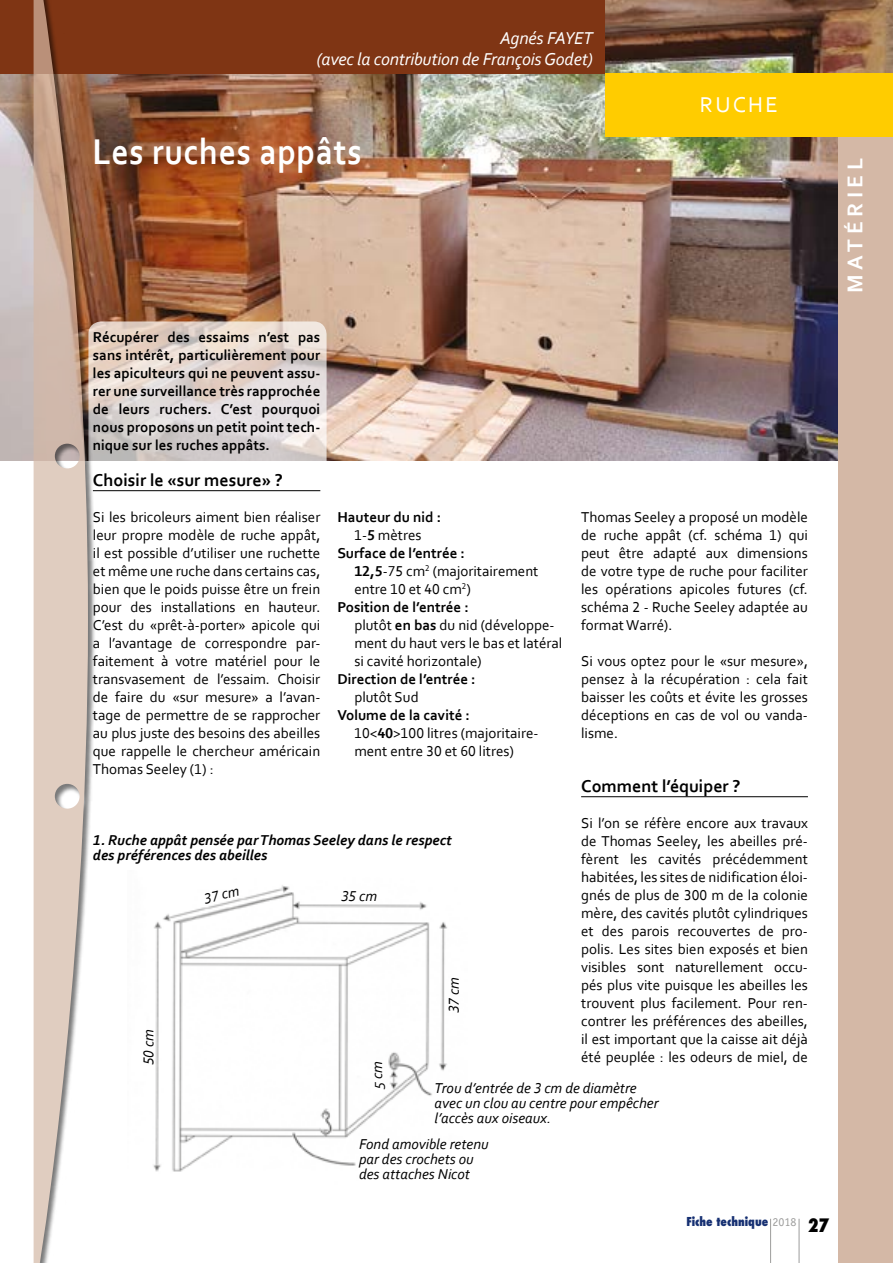
<style>
.page{position:relative;width:893px;height:1263px;background:#fff}
.page>*{position:absolute;margin:0;border:0;box-sizing:border-box;transform-origin:0 0}
.t1{font:700 37.5px "Corbel";letter-spacing:.02em;color:#fff;scale:.9 1}
.t2{font:700 22.5px "Corbel";letter-spacing:.2em;color:#fff}
.t3{font:22.5px "Corbel";letter-spacing:.1em;color:#fff}
.t4{font:italic 18px/21px "Corbel";letter-spacing:-.01em;color:#fff;text-align:right}
.t5{font:700 18px "Corbel";color:#000}
.t6{font:800 condensed 18px "Futura";color:#000}
.t7{font:15px/18px "Corbel";color:#000;text-align:justify}
.t8{font:700 15px/18px "Corbel";color:#000;text-align:justify}
.t9{font:italic 15px/15px "Corbel";color:#000}
.t10{font:italic 700 15px/15px "Corbel";color:#000}
.t11{font:800 condensed 12px "Futura";color:#163072}
.s1{font-weight:700}
.s2{font-family:"Officina Sans";font-weight:400;font-stretch:normal;color:#9d9d9c}
</style>
<div class="page">
<hr style="left:770px;top:1219px;width:1px;height:44px;background:#9d9d9c">
<hr style="left:799px;top:1219px;width:1px;height:44px;background:#9d9d9c">
<img style="left:0;top:0;width:893px;height:460px">
<svg style="left:95px;top:321px;width:232px;height:140px;background:#dfd4d0"></svg>
<div style="left:0;top:0;width:605px;height:73px;background:#7f3514"></div>
<div style="left:839px;top:137px;width:54px;height:1126px;background:#d4b8a6"></div>
<div style="left:34px;top:0;width:61px;height:1263px;background:#000;opacity:.75"></div>
<svg style="left:34px;top:0;width:54px;height:1263px;background:#ceb7a9"></svg>
<img style="left:153px;top:885px;width:294px;height:287px">
<div style="left:606px;top:73px;width:287px;height:64px;background:#fc0"></div>
<hr style="left:93px;top:490px;width:227px;height:1px;background:#000">
<hr style="left:581px;top:796px;width:227px;height:1px;background:#000">
<p class="t4" style="left:317px;top:27px;width:277px">Agnés FAYET<br>(avec la contribution de François Godet)</p>
<h1 class="t1" style="left:93px;top:128px;width:300px">Les ruches appâts</h1>
<h2 class="t3" style="left:700px;top:91px;width:80px">RUCHE</h2>
<h2 class="t2" style="left:841px;top:293px;width:136px;rotate:-90deg">MATÉRIEL</h2>
<p class="t8" style="left:93px;top:328px;width:229px">Récupérer des essaims n’est pas sans intérêt, particulièrement pour les apiculteurs qui ne peuvent assu&shy;rer une surveillance très rapprochée de leurs ruchers. C’est pourquoi nous proposons un petit point tech&shy;nique sur les ruches appâts.</p>
<p class="t5" style="left:93px;top:469px;width:191px">Choisir le «sur mesure» ?</p>
<p class="t7" style="left:93px;top:508px;width:229px">Si les bricoleurs aiment bien réaliser leur propre modèle de ruche appât, il est possible d’utiliser une ruchette et même une ruche dans certains cas, bien que le poids puisse être un frein pour des installations en hauteur.<br>C’est du «prêt-à-porter» apicole qui a l’avantage de correspondre par&shy;faitement à votre matériel pour le transvasement de l’essaim. Choisir de faire du «sur mesure» a l’avan&shy;tage de permettre de se rapprocher au plus juste des besoins des abeilles que rappelle le chercheur américain Thomas Seeley (1) :</p>
<p class="t7" style="left:581px;top:508px;width:228px">Thomas Seeley a proposé un modèle de ruche appât (cf. schéma 1) qui peut être adapté aux dimensions de votre type de ruche pour faciliter les opérations apicoles futures (cf. schéma 2 - Ruche Seeley adaptée au format Warré).</p>
<p class="t7" style="left:581px;top:652px;width:228px">Si vous optez pour le «sur mesure», pensez à la récupération : cela fait baisser les coûts et évite les grosses déceptions en cas de vol ou vanda&shy;lisme.</p>
<p class="t8" style="left:337px;top:508px;width:105px">Hauteur du nid :</p>
<p class="t7" style="left:354px;top:526px;width:69px">1-<span class="s1">5</span> mètres</p>
<p class="t8" style="left:337px;top:544px;width:129px">Surface de l’entrée :</p>
<p class="t7" style="left:354px;top:562px;width:186px"><span class="s1">12,5</span>-75 cm<sup>2</sup> (majoritairement</p>
<p class="t7" style="left:354px;top:580px;width:118px">entre 10 et 40 cm<sup>2</sup>)</p>
<p class="t8" style="left:337px;top:598px;width:133px">Position de l’entrée :</p>
<p class="t7" style="left:354px;top:616px;width:202px">plutôt <span class="s1">en bas</span> du nid (développe-</p>
<p class="t7" style="left:354px;top:634px;width:210px">ment du haut vers le bas et latéral</p>
<p class="t7" style="left:354px;top:652px;width:129px">si cavité horizontale)</p>
<p class="t8" style="left:337px;top:670px;width:140px">Direction de l’entrée :</p>
<p class="t7" style="left:354px;top:688px;width:66px">plutôt Sud</p>
<p class="t7" style="left:354px;top:706px;width:186px;text-align:left;text-indent:-17px"><span class="s1">Volume de la cavité :<br></span>10&lt;<span class="s1">40</span>&gt;100 litres (majoritaire&shy;ment entre 30 et 60 litres)</p>
<p class="t5" style="left:581px;top:775px;width:161px">Comment l’équiper ?</p>
<p class="t7" style="left:581px;top:814px;width:228px">Si l’on se réfère encore aux travaux de Thomas Seeley, les abeilles pré&shy;fèrent les cavités précédemment habitées, les sites de nidification éloi&shy;gnés de plus de 300 m de la colonie mère, des cavités plutôt cylindriques et des parois recouvertes de pro&shy;polis. Les sites bien exposés et bien visibles sont naturellement occu&shy;pés plus vite puisque les abeilles les trouvent plus facilement. Pour ren&shy;contrer les préférences des abeilles, il est important que la caisse ait déjà été peuplée : les odeurs de miel, de</p>
<p class="t10" style="left:93px;top:832px;width:360px">1. Ruche appât pensée par Thomas Seeley dans le respect des préférences des abeilles</p>
<p class="t9" style="left:202px;top:891px;width:38px;rotate:-14deg">37 cm</p>
<p class="t9" style="left:341px;top:888px;width:38px">35 cm</p>
<p class="t9" style="left:446px;top:1013px;width:38px;rotate:-90deg">37 cm</p>
<p class="t9" style="left:141px;top:1065px;width:38px;rotate:-90deg">50 cm</p>
<p class="t9" style="left:369px;top:1089px;width:30px;rotate:-90deg">5 cm</p>
<p class="t9" style="left:435px;top:1080px;width:225px">Trou d’entrée de 3 cm de diamètre avec un clou au centre pour empêcher l’accès aux oiseaux.</p>
<p class="t9" style="left:359px;top:1136px;width:131px">Fond amovible retenu par des crochets ou des attaches Nicot</p>
<p class="t11" style="left:686px;top:1214px;width:112px">Fiche technique <span class="s2">2018</span></p>
<p class="t6" style="left:808px;top:1213px;width:23px">27</p>
</div>
